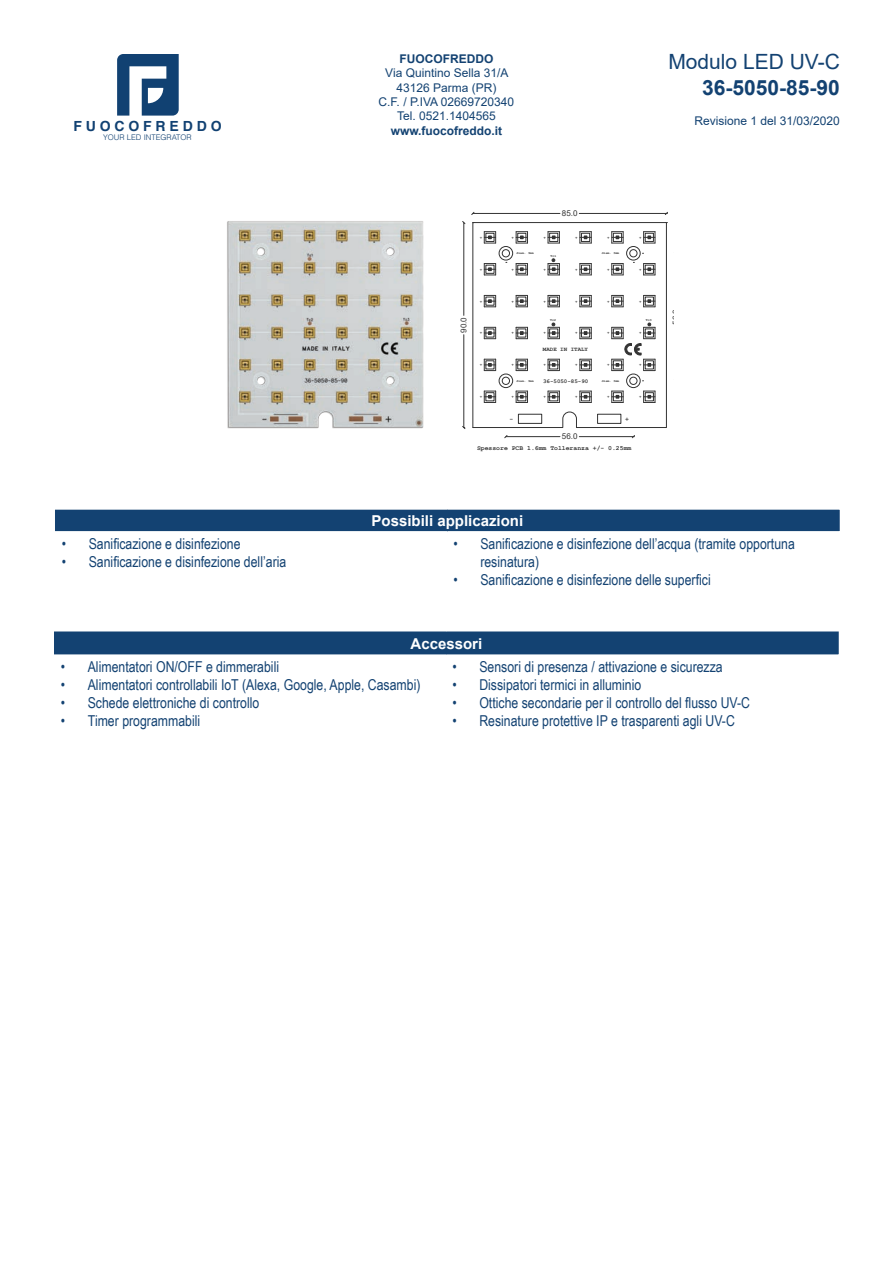
<style>
.page{position:relative;width:893px;height:1263px;background:#fff}
.page>*{position:absolute;margin:0;border:0;box-sizing:border-box;transform-origin:0 0}
.t1{font:21px "Arial";color:#134272}
.t2{font:700 21px "Arial";color:#134272}
.t3{font:15px/18px "Arial Narrow";color:#134272}
.t4{font:700 15px "Arial";color:#fff}
.t5{font:700 13.95px "Helvetica";color:#114172}
.t6{font:12px/14.4px "Arial";color:#134272;text-align:center}
.t7{font:700 12px "Arial";color:#134272}
.t8{font:8.1px "Arial";color:#333}
.t9{font:300 7.8px "Helvetica";color:#114172}
.t10{font:700 6.45px "Courier New";color:#333}
.t11{font:700 5.85px "Courier New";color:#333}
.t12{font:700 4.2px "Courier New";color:#333}
.t13{font:700 3.15px "Courier New";color:#333}
</style>
<div class="page">
<svg style="left:117px;top:54px;width:62px;height:62px"></svg>
<div style="left:55px;top:632px;width:783px;height:23px;background:#134272"></div>
<hr style="left:54px;top:631px;width:392px;height:2px;background:#134272">
<hr style="left:54px;top:633px;width:2px;height:21px;background:#134272">
<hr style="left:446px;top:631px;width:393px;height:2px;background:#134272">
<hr style="left:837px;top:633px;width:2px;height:21px;background:#134272">
<hr style="left:54px;top:654px;width:392px;height:2px;background:#fff">
<hr style="left:446px;top:654px;width:393px;height:2px;background:#fff">
<img style="left:227px;top:221px;width:197px;height:208px">
<hr style="left:464px;top:223px;width:1px;height:92px;background:#333">
<hr style="left:464px;top:335px;width:1px;height:92px;background:#333">
<hr style="left:473px;top:213px;width:87px;height:1px;background:#333">
<hr style="left:579px;top:213px;width:87px;height:1px;background:#333">
<hr style="left:506px;top:436px;width:54px;height:1px;background:#333">
<hr style="left:579px;top:436px;width:54px;height:1px;background:#333">
<svg style="left:472px;top:222px;width:195px;height:206px"></svg>
<div style="left:56px;top:509px;width:783px;height:23px;background:#134272"></div>
<svg style="left:55px;top:510px;width:1px;height:21px"></svg>
<hr style="left:838px;top:510px;width:2px;height:21px;background:#134272">
<hr style="left:55px;top:508px;width:392px;height:2px;background:#fff">
<hr style="left:447px;top:508px;width:393px;height:2px;background:#fff">
<hr style="left:55px;top:531px;width:392px;height:2px;background:#fff">
<hr style="left:447px;top:531px;width:393px;height:2px;background:#fff">
<p class="t5" style="left:73px;top:115px;width:150px">F U O C O F R E D D O</p>
<p class="t9" style="left:103px;top:131px;width:90px">YOUR LED INTEGRATOR</p>
<p class="t3" style="left:62px;top:534px;width:180px">• Sanificazione e disinfezione</p>
<p class="t3" style="left:62px;top:552px;width:226px">• Sanificazione e disinfezione dell’aria</p>
<p class="t7" style="left:399px;top:50px;width:95px">FUOCOFREDDO</p>
<p class="t6" style="left:379px;top:66px;width:137px">Via Quintino Sella 31/A<br>43126 Parma (PR)<br>C.F. / P.IVA 02669720340<br>Tel. 0521.1404565</p>
<p class="t7" style="left:391px;top:122px;width:113px">www.fuocofreddo.it</p>
<h1 class="t1" style="left:668px;top:47px;width:173px">Modulo LED UV-C</h1>
<h1 class="t2" style="left:702px;top:72px;width:139px">36-5050-85-90</h1>
<p class="t6" style="left:694px;top:113px;width:147px">Revisione 1 del 31/03/2020</p>
<p class="t8" style="left:562px;top:208px;width:17px">85.0</p>
<p class="t12" style="left:480px;top:235px;width:4px">+</p>
<p class="t12" style="left:512px;top:235px;width:4px">+</p>
<p class="t12" style="left:543px;top:235px;width:4px">+</p>
<p class="t12" style="left:575px;top:235px;width:4px">+</p>
<p class="t12" style="left:607px;top:235px;width:4px">+</p>
<p class="t12" style="left:639px;top:235px;width:4px">+</p>
<p class="t13" style="left:516px;top:251px;width:19px">diam. 3mm</p>
<p class="t13" style="left:550px;top:254px;width:7px">Tc1</p>
<p class="t13" style="left:602px;top:251px;width:19px">diam. 3mm</p>
<p class="t12" style="left:480px;top:267px;width:4px">+</p>
<p class="t12" style="left:512px;top:267px;width:4px">+</p>
<p class="t12" style="left:543px;top:267px;width:4px">+</p>
<p class="t12" style="left:575px;top:267px;width:4px">+</p>
<p class="t12" style="left:607px;top:267px;width:4px">+</p>
<p class="t12" style="left:639px;top:267px;width:4px">+</p>
<p class="t8" style="left:458px;top:333px;width:17px;rotate:-90deg">90.0</p>
<p class="t12" style="left:480px;top:299px;width:4px">+</p>
<p class="t12" style="left:512px;top:299px;width:4px">+</p>
<p class="t12" style="left:543px;top:299px;width:4px">+</p>
<p class="t12" style="left:575px;top:299px;width:4px">+</p>
<p class="t12" style="left:607px;top:299px;width:4px">+</p>
<p class="t12" style="left:639px;top:299px;width:4px">+</p>
<p class="t13" style="left:550px;top:318px;width:7px">Tc2</p>
<p class="t13" style="left:646px;top:318px;width:7px">Tc3</p>
<p class="t11" style="left:543px;top:345px;width:47px">MADE IN ITALY</p>
<p class="t11" style="left:543px;top:377px;width:47px">36-5050-85-90</p>
<p class="t12" style="left:480px;top:330px;width:4px">+</p>
<p class="t12" style="left:512px;top:330px;width:4px">+</p>
<p class="t12" style="left:543px;top:330px;width:4px">+</p>
<p class="t12" style="left:575px;top:330px;width:4px">+</p>
<p class="t12" style="left:607px;top:330px;width:4px">+</p>
<p class="t12" style="left:639px;top:330px;width:4px">+</p>
<p class="t12" style="left:480px;top:362px;width:4px">+</p>
<p class="t12" style="left:512px;top:362px;width:4px">+</p>
<p class="t12" style="left:543px;top:362px;width:4px">+</p>
<p class="t12" style="left:575px;top:362px;width:4px">+</p>
<p class="t12" style="left:607px;top:362px;width:4px">+</p>
<p class="t12" style="left:639px;top:362px;width:4px">+</p>
<p class="t13" style="left:516px;top:379px;width:19px">diam. 3mm</p>
<p class="t13" style="left:602px;top:379px;width:19px">diam. 3mm</p>
<p class="t12" style="left:480px;top:394px;width:4px">+</p>
<p class="t12" style="left:512px;top:394px;width:4px">+</p>
<p class="t12" style="left:543px;top:394px;width:4px">+</p>
<p class="t12" style="left:575px;top:394px;width:4px">+</p>
<p class="t12" style="left:607px;top:394px;width:4px">+</p>
<p class="t12" style="left:639px;top:394px;width:4px">+</p>
<p class="t10" style="left:510px;top:415px;width:5px">-</p>
<p class="t10" style="left:625px;top:415px;width:5px">+</p>
<p class="t10" style="left:477px;top:444px;width:156px">Spessore PCB 1.6mm Tolleranza +/- 0.25mm</p>
<p class="t8" style="left:562px;top:431px;width:17px">56.0</p>
<p class="t8" style="left:670px;top:325px;width:17px;rotate:-90deg">56.0</p>
<p class="t4" style="left:371px;top:510px;width:153px">Possibili applicazioni</p>
<p class="t3" style="left:480px;top:534px;width:316px;text-indent:-27px">• Sanificazione e disinfezione dell’acqua (tramite opportuna resinatura)</p>
<p class="t3" style="left:453px;top:570px;width:259px">• Sanificazione e disinfezione delle superfici</p>
<p class="t4" style="left:410px;top:633px;width:73px">Accessori</p>
<p class="t3" style="left:61px;top:657px;width:220px">• Alimentatori ON/OFF e dimmerabili</p>
<p class="t3" style="left:61px;top:675px;width:361px">• Alimentatori controllabili IoT (Alexa, Google, Apple, Casambi)</p>
<p class="t3" style="left:61px;top:693px;width:200px">• Schede elettroniche di controllo</p>
<p class="t3" style="left:61px;top:711px;width:141px">• Timer programmabili</p>
<p class="t3" style="left:452px;top:657px;width:272px">• Sensori di presenza / attivazione e sicurezza</p>
<p class="t3" style="left:452px;top:675px;width:190px">• Dissipatori termici in alluminio</p>
<p class="t3" style="left:452px;top:693px;width:299px">• Ottiche secondarie per il controllo del flusso UV-C</p>
<p class="t3" style="left:452px;top:711px;width:284px">• Resinature protettive IP e trasparenti agli UV-C</p>
</div>
